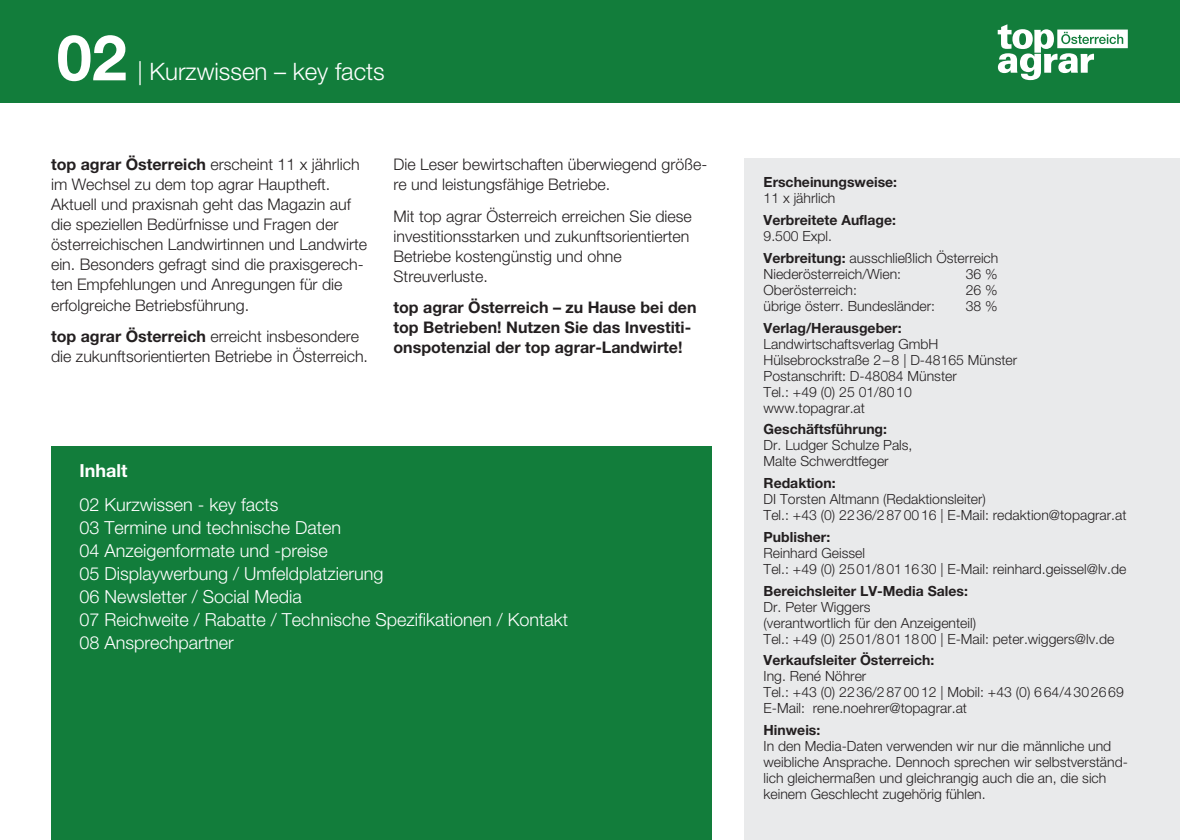
<style>
.page{position:relative;width:1180px;height:840px;background:#fff}
.page>*{position:absolute;margin:0;border:0;box-sizing:border-box;transform-origin:0 0}
.t1{font:700 63.2px "Helvetica Neue LT Pro";color:#fff}
.t2{font:300 24px "Helvetica Neue LT Pro";color:#fff}
.t3{font:300 18px/23px "Helvetica Neue LT Pro";color:#fff}
.t4{font:700 18px "Helvetica Neue LT Pro";color:#fff}
.t5{font:300 16px/20px "Helvetica Neue LT Pro";color:#231f20}
.t6{font:700 16px/20px "Helvetica Neue LT Pro";color:#231f20}
.t7{font:300 14px/16px "Helvetica Neue LT Pro";color:#231f20}
.t8{font:700 14px "Helvetica Neue LT Pro";color:#231f20}
.s1{font-weight:700}
</style>
<div class="page">
<div style="left:0;top:0;width:1179px;height:103px;background:#127d3b"></div>
<svg style="left:997px;top:24px;width:130px;height:56px"></svg>
<div style="left:744px;top:159px;width:435px;height:680px;background:#e9eaeb"></div>
<div style="left:51px;top:446px;width:660px;height:393px;background:#127d3b"></div>
<h1 class="t1" style="left:57px;top:18px;width:72px">02</h1>
<h2 class="t2" style="left:137px;top:56px;width:249px">| Kurzwissen – key facts</h2>
<p class="t5" style="left:51px;top:154px;width:317px"><span class="s1">top agrar Österreich</span> erscheint 11 x jährlich im Wechsel zu dem top agrar Hauptheft.<br>Aktuell und praxisnah geht das Magazin auf die speziellen Bedürfnisse und Fragen der österreichischen Landwirtinnen und Landwirte ein. Besonders gefragt sind die praxisgerech&shy;ten Empfehlungen und Anregungen für die erfolgreiche Betriebsführung.</p>
<p class="t5" style="left:51px;top:325px;width:318px"><span class="s1">top agrar Österreich</span> erreicht insbesondere die zukunftsorientierten Betriebe in Österreich.</p>
<p class="t5" style="left:393px;top:154px;width:315px">Die Leser bewirtschaften überwiegend größe&shy;re und leistungsfähige Betriebe.</p>
<p class="t5" style="left:393px;top:205px;width:300px">Mit top agrar Österreich erreichen Sie diese investitionsstarken und zukunftsorientierten Betriebe kostengünstig und ohne Streuverluste.</p>
<p class="t6" style="left:393px;top:297px;width:304px">top agrar Österreich – zu Hause bei den top Betrieben! Nutzen Sie das Investiti&shy;onspotenzial der top agrar-Landwirte!</p>
<p class="t4" style="left:79px;top:458px;width:49px">Inhalt</p>
<p class="t3" style="left:79px;top:492px;width:490px">02 Kurzwissen - key facts<br>03 Termine und technische Daten<br>04 Anzeigenformate und -preise<br>05 Displaywerbung / Umfeldplatzierung<br>06 Newsletter / Social Media<br>07 Reichweite / Rabatte / Technische Spezifikationen / Kontakt 08 Ansprechpartner</p>
<p class="t8" style="left:763px;top:173px;width:135px">Erscheinungsweise:</p>
<p class="t7" style="left:763px;top:190px;width:73px">11 x jährlich</p>
<p class="t8" style="left:763px;top:211px;width:134px">Verbreitete Auflage:</p>
<p class="t7" style="left:763px;top:225px;width:236px;line-height:21.6px">9.500 Expl.<br><span class="s1">Verbreitung:</span> ausschließlich Österreich</p>
<p class="t7" style="left:763px;top:265px;width:139px">Niederösterreich/Wien:</p>
<p class="t7" style="left:965px;top:265px;width:33px">36 %</p>
<p class="t7" style="left:763px;top:281px;width:95px">Oberösterreich:</p>
<p class="t7" style="left:965px;top:281px;width:33px">26 %</p>
<p class="t7" style="left:763px;top:297px;width:173px">übrige österr. Bundesländer:</p>
<p class="t7" style="left:965px;top:297px;width:33px">38 %</p>
<p class="t8" style="left:763px;top:318px;width:139px">Verlag/Herausgeber:</p>
<p class="t7" style="left:763px;top:335px;width:255px">Landwirtschaftsverlag GmbH<br>Hülsebrockstraße 2–8 | D-48165 Münster<br>Postanschrift: D-48084 Münster<br>Tel.: +49 (0) 25 01/8010<br>www.topagrar.at</p>
<p class="t8" style="left:763px;top:420px;width:125px">Geschäftsführung:</p>
<p class="t7" style="left:763px;top:437px;width:150px">Dr. Ludger Schulze Pals,<br>Malte Schwerdtfeger</p>
<p class="t8" style="left:763px;top:474px;width:74px">Redaktion:</p>
<p class="t7" style="left:763px;top:490px;width:364px">DI Torsten Altmann (Redaktionsleiter)<br>Tel.: +43 (0) 2236/2870016 | E-Mail: redaktion@topagrar.at</p>
<p class="t8" style="left:763px;top:527px;width:68px">Publisher:</p>
<p class="t7" style="left:763px;top:544px;width:364px">Reinhard Geissel<br>Tel.: +49 (0) 2501/8011630 | E-Mail: reinhard.geissel@lv.de</p>
<p class="t8" style="left:763px;top:581px;width:206px">Bereichsleiter LV-Media Sales:</p>
<p class="t7" style="left:763px;top:598px;width:352px">Dr. Peter Wiggers<br>(verantwortlich für den Anzeigenteil)<br>Tel.: +49 (0) 2501/8011800 | E-Mail: peter.wiggers@lv.de</p>
<p class="t8" style="left:763px;top:651px;width:172px">Verkaufsleiter Österreich:</p>
<p class="t7" style="left:763px;top:667px;width:362px">Ing. René Nöhrer<br>Tel.: +43 (0) 2236/2870012 | Mobil: +43 (0) 664/4302669<br>E-Mail: rene.noehrer@topagrar.at</p>
<p class="t8" style="left:763px;top:720px;width:58px">Hinweis:</p>
<p class="t7" style="left:763px;top:737px;width:366px">In den Media-Daten verwenden wir nur die männliche und weibliche Ansprache. Dennoch sprechen wir selbstverständ&shy;lich gleichermaßen und gleichrangig auch die an, die sich keinem Geschlecht zugehörig fühlen.</p>
</div>
